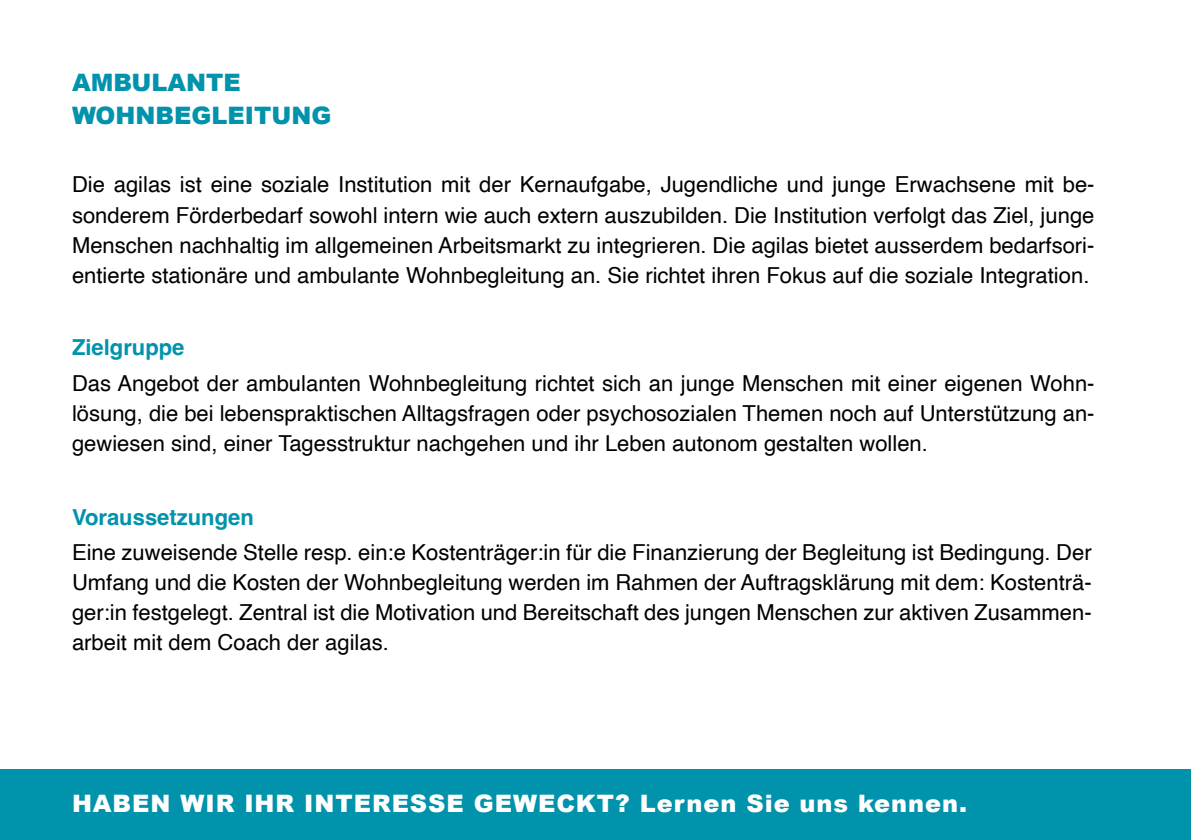
<style>
.page{position:relative;width:1191px;height:840px;background:#fff}
.page>*{position:absolute;margin:0;border:0;box-sizing:border-box;transform-origin:0 0}
.t1{font:900 24px "Arial";letter-spacing:.04em;color:#fff}
.t2{font:900 24px/33.6px "Arial";color:#0093ab}
.t3{font:22px/30px "Helvetica";color:#000;text-align:justify}
.t4{font:700 22px "Helvetica";color:#0093ab}
</style>
<div class="page">
<div style="left:0;top:768px;width:1191px;height:71px;background:#0093ab"></div>
<p class="t2" style="left:72px;top:64px;width:261px">AMBULANTE<br>WOHNBEGLEITUNG</p>
<p class="t3" style="left:72px;top:170px;width:1024px">Die agilas ist eine soziale Institution mit der Kernaufgabe, Jugendliche und junge Erwachsene mit be&shy;sonderem Förderbedarf sowohl intern wie auch extern auszubilden. Die Institution verfolgt das Ziel, junge Menschen nachhaltig im allgemeinen Arbeitsmarkt zu integrieren. Die agilas bietet ausserdem bedarfsori&shy;entierte stationäre und ambulante Wohnbegleitung an. Sie richtet ihren Fokus auf die soziale Integration.</p>
<p class="t4" style="left:72px;top:334px;width:114px">Zielgruppe</p>
<p class="t3" style="left:72px;top:369px;width:1024px">Das Angebot der ambulanten Wohnbegleitung richtet sich an junge Menschen mit einer eigenen Wohn&shy;lösung, die bei lebenspraktischen Alltagsfragen oder psychosozialen Themen noch auf Unterstützung an&shy;gewiesen sind, einer Tagesstruktur nachgehen und ihr Leben autonom gestalten wollen.</p>
<p class="t4" style="left:72px;top:503px;width:183px">Voraussetzungen</p>
<p class="t3" style="left:72px;top:538px;width:1021px">Eine zuweisende Stelle resp. ein:e Kostenträger:in für die Finanzierung der Begleitung ist Bedingung. Der Umfang und die Kosten der Wohnbegleitung werden im Rahmen der Auftragsklärung mit dem: Kostenträ&shy;ger:in festgelegt. Zentral ist die Motivation und Bereitschaft des jungen Menschen zur aktiven Zusammen&shy;arbeit mit dem Coach der agilas.</p>
<p class="t1" style="left:72px;top:785px;width:896px">HABEN WIR IHR INTERESSE GEWECKT? Lernen Sie uns kennen.</p>
</div>
